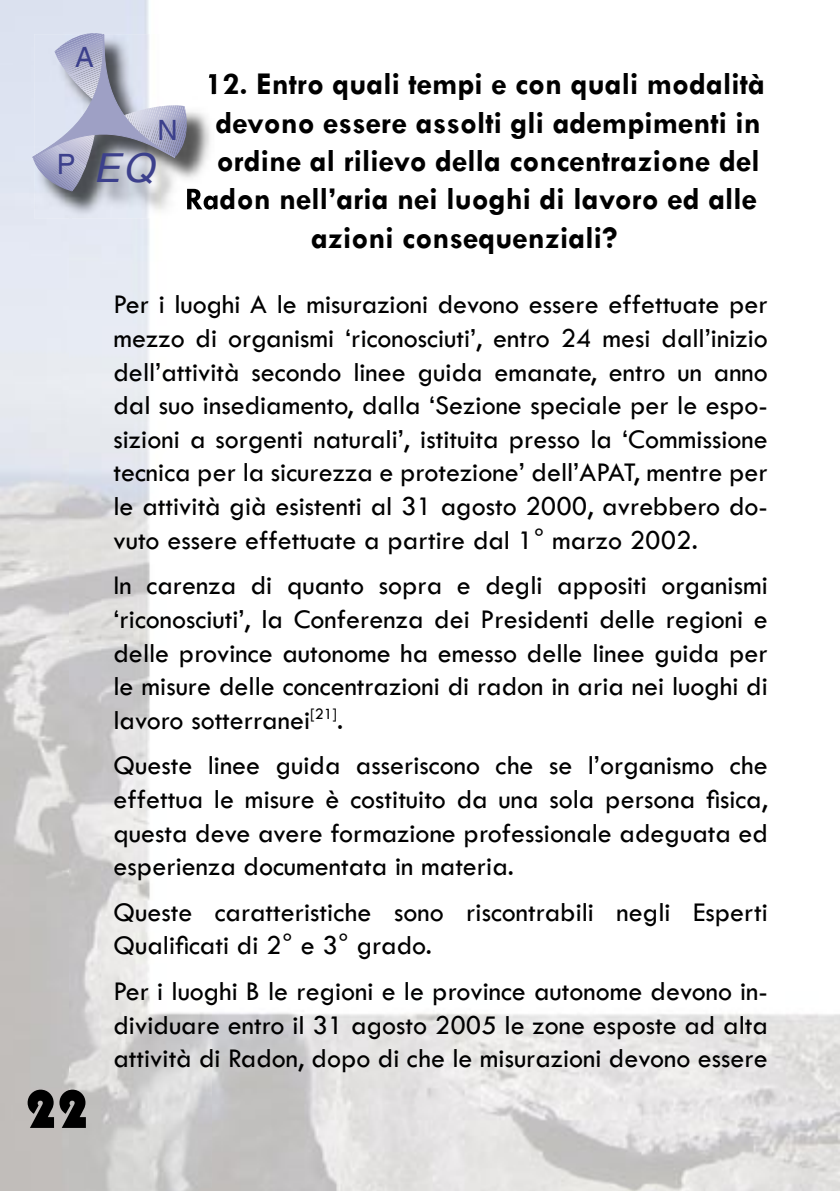
<style>
.page{position:relative;width:840px;height:1191px;background:#fff}
.page>*{position:absolute;margin:0;border:0;box-sizing:border-box;transform-origin:0 0}
.t1{font:56px "Bauhaus 93";color:#000}
.t2{font:italic 40px "Helvetica";color:#3c408c}
.t3{font:700 32px "Tw Cen";color:#000}
.t4{font:28px/33.6px "Tw Cen";color:#000;text-align:justify}
.t5{font:28px "Helvetica";color:#3c408c}
</style>
<div class="page">
<div style="left:0;top:0;width:149px;height:65px;background:#dce2f0"></div>
<img style="left:0;top:65px;width:69px;height:1126px">
<img style="left:211px;top:1013px;width:628px;height:178px">
<img style="left:69px;top:218px;width:142px;height:973px">
<img style="left:34px;top:77px;width:176px;height:141px">
<img style="left:209px;top:74px;width:5px;height:26px">
<img style="left:187px;top:188px;width:27px;height:27px">
<svg style="left:32px;top:32px;width:156px;height:159px"></svg>
<p class="t5" style="left:75px;top:41px;width:20px">A</p>
<p class="t5" style="left:157px;top:114px;width:22px">N</p>
<h2 class="t2" style="left:57px;top:145px;width:99px"><sup>P</sup> EQ</h2>
<p class="t3" style="left:205px;top:65px;width:561px">12. Entro quali tempi e con quali modalità</p>
<p class="t3" style="left:215px;top:103px;width:546px">devono essere assolti gli adempimenti in</p>
<p class="t3" style="left:216px;top:142px;width:544px">ordine al rilievo della concentrazione del</p>
<p class="t3" style="left:185px;top:180px;width:573px">Radon nell’aria nei luoghi di lavoro ed alle</p>
<p class="t3" style="left:311px;top:218px;width:307px">azioni consequenziali?</p>
<h1 class="t1" style="left:25px;top:1077px;width:65px">22</h1>
<p class="t4" style="left:113px;top:288px;width:655px">Per i luoghi A le misurazioni devono essere effettuate per mezzo di organismi ‘riconosciuti’, entro 24 mesi dall’inizio dell’attività secondo linee guida emanate, entro un anno dal suo insediamento, dalla ‘Sezione speciale per le espo&shy;sizioni a sorgenti naturali’, istituita presso la ‘Commissione tecnica per la sicurezza e protezione’ dell’APAT, mentre per le attività già esistenti al 31 agosto 2000, avrebbero do&shy;vuto essere effettuate a partire dal 1° marzo 2002.</p>
<p class="t4" style="left:113px;top:568px;width:655px">In carenza di quanto sopra e degli appositi organismi ‘riconosciuti’, la Conferenza dei Presidenti delle regioni e delle province autonome ha emesso delle linee guida per le misure delle concentrazioni di radon in aria nei luoghi di lavoro sotterranei<sup>[21]</sup>.</p>
<p class="t4" style="left:113px;top:748px;width:655px">Queste linee guida asseriscono che se l’organismo che effettua le misure è costituito da una sola persona fisica, questa deve avere formazione professionale adeguata ed esperienza documentata in materia.</p>
<p class="t4" style="left:113px;top:895px;width:655px">Queste caratteristiche sono riscontrabili negli Esperti<br>Qualificati di 2° e 3° grado.</p>
<p class="t4" style="left:113px;top:974px;width:655px">Per i luoghi B le regioni e le province autonome devono in&shy;dividuare entro il 31 agosto 2005 le zone esposte ad alta attività di Radon, dopo di che le misurazioni devono essere</p>
</div>
